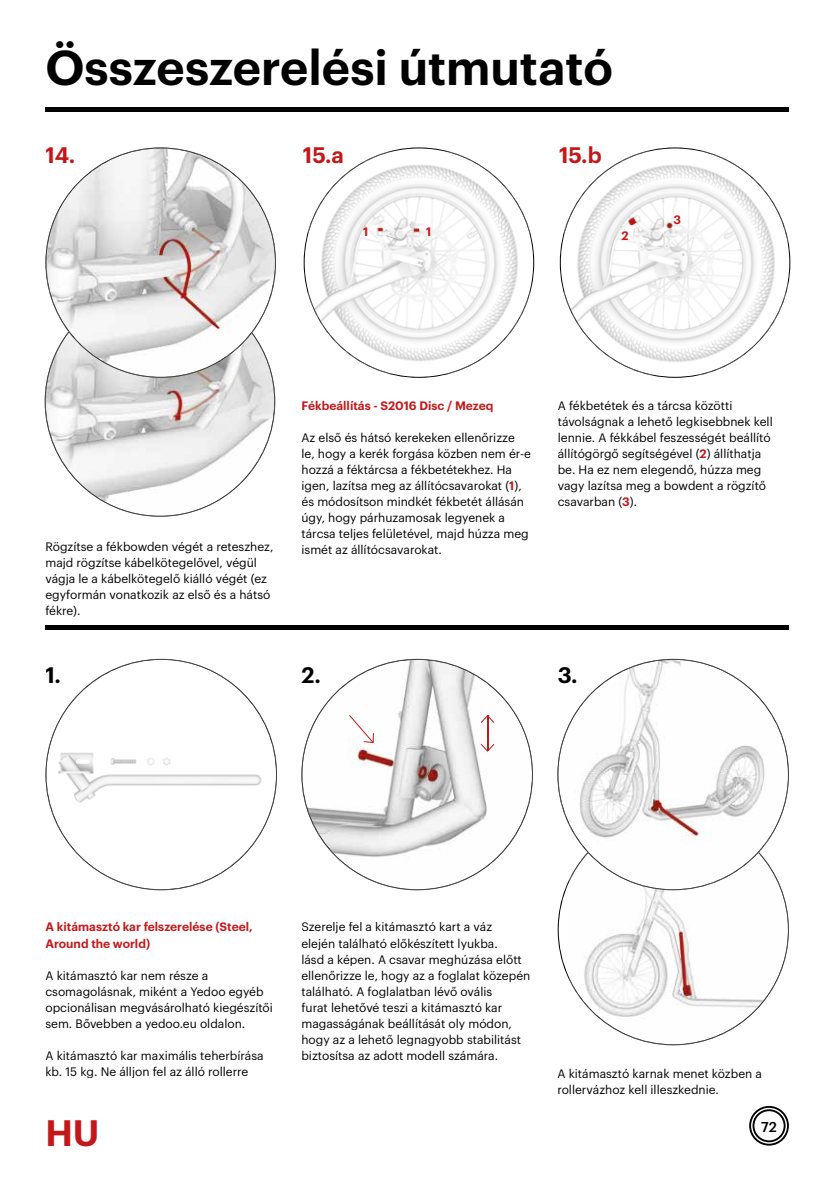
<style>
.page{position:relative;width:840px;height:1191px;background:#fff}
.page>*{position:absolute;margin:0;border:0;box-sizing:border-box;transform-origin:0 0}
.t1{font:600 48px "Graphik";color:#000}
.t2{font:600 36px "Graphik";color:#c3181a}
.t3{font:600 22px "Graphik";color:#c3181a}
.t4{font:600 22px "Graphik";color:#000}
.t5{font:500 14px "Graphik";color:#000}
.t6{font:12px/16px "Graphik";color:#000}
.t7{font:600 12px/16px "Graphik";color:#c3181a}
.s1{font-weight:600;color:#c3181a}
</style>
<div class="page">
<svg style="left:749px;top:1106px;width:39px;height:39px"></svg>
<svg style="left:103px;top:378px;width:172px;height:139px"></svg>
<img style="left:45px;top:377px;width:58px;height:124px">
<img style="left:217px;top:377px;width:57px;height:124px">
<img style="left:102px;top:500px;width:115px;height:16px">
<svg style="left:45px;top:147px;width:231px;height:185px"></svg>
<img style="left:69px;top:332px;width:182px;height:46px">
<img style="left:61px;top:148px;width:199px;height:57px">
<img style="left:46px;top:205px;width:57px;height:157px">
<img style="left:218px;top:205px;width:57px;height:157px">
<img style="left:103px;top:361px;width:115px;height:16px">
<svg style="left:557px;top:889px;width:221px;height:156px"></svg>
<img style="left:568px;top:889px;width:20px;height:91px">
<img style="left:757px;top:889px;width:31px;height:91px">
<img style="left:569px;top:980px;width:207px;height:64px">
<hr style="left:45px;top:625px;width:743px;height:4px;background:#000">
<svg style="left:45px;top:757px;width:232px;height:133px"></svg>
<img style="left:61px;top:659px;width:158px;height:57px">
<img style="left:219px;top:674px;width:57px;height:158px">
<img style="left:46px;top:716px;width:58px;height:158px">
<img style="left:103px;top:832px;width:158px;height:57px">
<svg style="left:615px;top:674px;width:159px;height:161px"></svg>
<img style="left:587px;top:874px;width:171px;height:16px">
<img style="left:573px;top:659px;width:157px;height:58px">
<img style="left:730px;top:675px;width:58px;height:157px">
<img style="left:557px;top:717px;width:58px;height:157px">
<img style="left:615px;top:832px;width:157px;height:57px">
<svg style="left:301px;top:716px;width:217px;height:174px"></svg>
<img style="left:317px;top:659px;width:200px;height:58px">
<img style="left:302px;top:717px;width:57px;height:157px">
<img style="left:474px;top:717px;width:58px;height:157px">
<img style="left:359px;top:873px;width:115px;height:16px">
<svg style="left:349px;top:715px;width:25px;height:28px"></svg>
<hr style="left:487px;top:715px;width:1px;height:36px;background:#c3181a">
<svg style="left:480px;top:715px;width:14px;height:8px"></svg>
<svg style="left:480px;top:744px;width:14px;height:8px"></svg>
<svg style="left:559px;top:147px;width:230px;height:231px"></svg>
<img style="left:574px;top:151px;width:201px;height:56px">
<img style="left:564px;top:207px;width:56px;height:156px">
<img style="left:731px;top:207px;width:56px;height:155px">
<img style="left:619px;top:361px;width:112px;height:14px">
<svg style="left:303px;top:147px;width:231px;height:231px"></svg>
<img style="left:318px;top:152px;width:201px;height:55px">
<img style="left:308px;top:207px;width:55px;height:156px">
<img style="left:474px;top:207px;width:56px;height:156px">
<img style="left:363px;top:362px;width:111px;height:11px">
<hr style="left:45px;top:107px;width:743px;height:4px;background:#000">
<h1 class="t1" style="left:45px;top:30px;width:569px">Összeszerelési útmutató</h1>
<h3 class="t3" style="left:45px;top:138px;width:31px">14.</h3>
<h3 class="t3" style="left:303px;top:138px;width:43px">15.a</h3>
<h3 class="t3" style="left:558px;top:138px;width:44px">15.b</h3>
<p class="t7" style="left:363px;top:222px;width:7px">1</p>
<p class="t7" style="left:426px;top:222px;width:7px">1</p>
<p class="t7" style="left:621px;top:226px;width:9px">2</p>
<p class="t7" style="left:673px;top:210px;width:9px">3</p>
<p class="t6" style="left:45px;top:537px;width:229px">Rögzítse a fékbowden végét a reteszhez, majd rögzítse kábelkötegelővel, végül vágja le a kábelkötegelő kiálló végét (ez egyformán vonatkozik az első és a hátsó fékre).</p>
<p class="t7" style="left:301px;top:397px;width:193px">Fékbeállítás - S2016 Disc / Mezeq</p>
<p class="t6" style="left:301px;top:429px;width:231px">Az első és hátsó kerekeken ellenőrizze le, hogy a kerék forgása közben nem ér-e hozzá a féktárcsa a fékbetétekhez. Ha igen, lazítsa meg az állítócsavarokat (<span class="s1">1</span>), és módosítson mindkét fékbetét állásán úgy, hogy párhuzamosak legyenek a tárcsa teljes felületével, majd húzza meg ismét az állítócsavarokat.</p>
<p class="t6" style="left:557px;top:397px;width:216px">A fékbetétek és a tárcsa közötti távolságnak a lehető legkisebbnek kell lennie. A fékkábel feszességét beállító állítógörgő segítségével (<span class="s1">2</span>) állíthatja be. Ha ez nem elegendő, húzza meg vagy lazítsa meg a bowdent a rögzítő csavarban (<span class="s1">3</span>).</p>
<h3 class="t4" style="left:301px;top:658px;width:21px">2.</h3>
<h3 class="t4" style="left:45px;top:658px;width:17px">1.</h3>
<h3 class="t4" style="left:557px;top:658px;width:21px">3.</h3>
<p class="t7" style="left:45px;top:918px;width:209px">A kitámasztó kar felszerelése (Steel,<br>Around the world)</p>
<p class="t6" style="left:45px;top:966px;width:229px">A kitámasztó kar nem része a csomagolásnak, miként a Yedoo egyéb opcionálisan megvásárolható kiegészítői sem. Bővebben a yedoo.eu oldalon.</p>
<p class="t6" style="left:45px;top:1046px;width:219px">A kitámasztó kar maximális teherbírása kb. 15 kg. Ne álljon fel az álló rollerre</p>
<h2 class="t2" style="left:45px;top:1105px;width:56px">HU</h2>
<p class="t6" style="left:301px;top:918px;width:230px">Szerelje fel a kitámasztó kart a váz<br>elején található előkészített lyukba.<br>lásd a képen. A csavar meghúzása előtt ellenőrizze le, hogy az a foglalat közepén található. A foglalatban lévő ovális<br>furat lehetővé teszi a kitámasztó kar magasságának beállítását oly módon, hogy az a lehető legnagyobb stabilitást biztosítsa az adott modell számára.</p>
<p class="t6" style="left:557px;top:1064px;width:206px">A kitámasztó karnak menet közben a rollervázhoz kell illeszkednie.</p>
<p class="t5" style="left:760px;top:1116px;width:17px">72</p>
</div>
